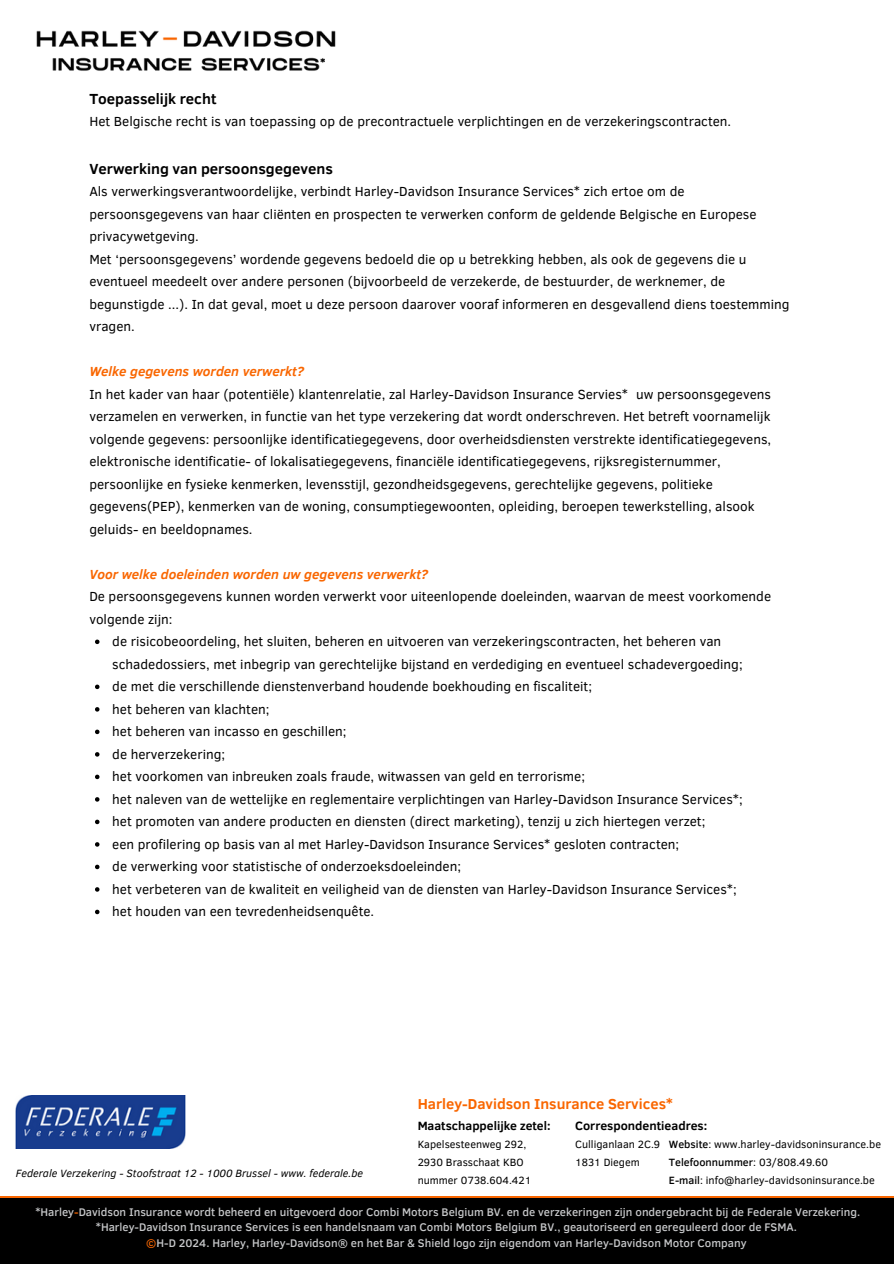
<style>
.page{position:relative;width:894px;height:1264px;background:#fff}
.page>*{position:absolute;margin:0;border:0;box-sizing:border-box;transform-origin:0 0}
.t1{font:700 15px "Clear Sans";color:#000}
.t2{font:700 14.85px "Clear Sans";color:#f96600}
.t3{font:13.5px/22.5px "Clear Sans";color:#000}
.t4{font:700 12.3px "Clear Sans";color:#000}
.t5{font:500 11.4px/15.1px "Clear Sans";color:#c7c8ca;text-align:center}
.t6{font:10.8px/18px "Clear Sans";color:#000}
.t7{font:italic 10.8px "Clear Sans";color:#000}
.t8{font:500 10.8px "Clear Sans";color:#000}
.s1{font-weight:700;font-style:italic;color:#f96600}
.s2{font-weight:500}
.s3{font-weight:400}
.s4{color:#f96600}
</style>
<div class="page">
<div style="left:0;top:1195px;width:893px;height:50px;background:#f96600"></div>
<div style="left:0;top:1197px;width:893px;height:66px;background:#000"></div>
<svg style="left:95px;top:639px;width:4px;height:5px"></svg>
<svg style="left:95px;top:684px;width:4px;height:5px"></svg>
<svg style="left:95px;top:707px;width:4px;height:4px"></svg>
<svg style="left:95px;top:729px;width:4px;height:5px"></svg>
<svg style="left:95px;top:752px;width:4px;height:4px"></svg>
<svg style="left:95px;top:774px;width:4px;height:5px"></svg>
<svg style="left:95px;top:797px;width:4px;height:4px"></svg>
<svg style="left:95px;top:819px;width:4px;height:5px"></svg>
<svg style="left:95px;top:842px;width:4px;height:4px"></svg>
<svg style="left:95px;top:864px;width:4px;height:5px"></svg>
<svg style="left:95px;top:887px;width:4px;height:4px"></svg>
<svg style="left:95px;top:909px;width:4px;height:5px"></svg>
<img style="left:36px;top:31px;width:300px;height:40px">
<img style="left:16px;top:1095px;width:170px;height:53px">
<p class="t1" style="left:89px;top:88px;width:128px">Toepasselijk recht</p>
<p class="t3" style="left:89px;top:110px;width:643px">Het Belgische recht is van toepassing op de precontractuele verplichtingen en de verzekeringscontracten.</p>
<h2 class="t1" style="left:89px;top:157px;width:245px">Verwerking van persoonsgegevens</h2>
<h2 class="t3" style="left:89px;top:179px;width:701px">Als verwerkingsverantwoordelijke, verbindt Harley-Davidson Insurance Services* zich ertoe om de persoonsgegevens van haar cliënten en prospecten te verwerken conform de geldende Belgische en Europese privacywetgeving.<br>Met ‘persoonsgegevens’ wordende gegevens bedoeld die op u betrekking hebben, als ook de gegevens die u eventueel meedeelt over andere personen (bijvoorbeeld de verzekerde, de bestuurder, de werknemer, de begunstigde ...). In dat geval, moet u deze persoon daarover vooraf informeren en desgevallend diens toestemming vragen.</h2>
<h2 class="t3" style="left:89px;top:359px;width:683px"><span class="s1">Welke gegevens worden verwerkt?<br></span>In het kader van haar (potentiële) klantenrelatie, zal Harley-Davidson Insurance Servies* uw persoonsgegevens verzamelen en verwerken, in functie van het type verzekering dat wordt onderschreven. Het betreft voornamelijk volgende gegevens: persoonlijke identificatiegegevens, door overheidsdiensten verstrekte identificatiegegevens, elektronische identificatie- of lokalisatiegegevens, financiële identificatiegegevens, rijksregisternummer, persoonlijke en fysieke kenmerken, levensstijl, gezondheidsgegevens, gerechtelijke gegevens, politieke gegevens(PEP), kenmerken van de woning, consumptiegewoonten, opleiding, beroepen tewerkstelling, alsook geluids- en beeldopnames.</h2>
<h2 class="t3" style="left:89px;top:562px;width:683px"><span class="s1">Voor welke doeleinden worden uw gegevens verwerkt?<br></span>De persoonsgegevens kunnen worden verwerkt voor uiteenlopende doeleinden, waarvan de meest voorkomende volgende zijn:</h2>
<h2 class="t3" style="left:112px;top:629px;width:631px">de risicobeoordeling, het sluiten, beheren en uitvoeren van verzekeringscontracten, het beheren van schadedossiers, met inbegrip van gerechtelijke bijstand en verdediging en eventueel schadevergoeding;</h2>
<p class="t3" style="left:112px;top:674px;width:481px">de met die verschillende dienstenverband houdende boekhouding en fiscaliteit;</p>
<p class="t3" style="left:112px;top:697px;width:159px">het beheren van klachten;</p>
<p class="t3" style="left:112px;top:719px;width:236px">het beheren van incasso en geschillen;</p>
<p class="t3" style="left:112px;top:742px;width:114px">de herverzekering;</p>
<p class="t3" style="left:112px;top:764px;width:474px">het voorkomen van inbreuken zoals fraude, witwassen van geld en terrorisme;</p>
<p class="t3" style="left:112px;top:787px;width:631px">het naleven van de wettelijke en reglementaire verplichtingen van Harley-Davidson Insurance Services*;</p>
<p class="t3" style="left:112px;top:809px;width:594px">het promoten van andere producten en diensten (direct marketing), tenzij u zich hiertegen verzet;</p>
<p class="t3" style="left:112px;top:832px;width:568px">een profilering op basis van al met Harley-Davidson Insurance Services* gesloten contracten;</p>
<p class="t3" style="left:112px;top:854px;width:350px">de verwerking voor statistische of onderzoeksdoeleinden;</p>
<p class="t3" style="left:112px;top:877px;width:625px">het verbeteren van de kwaliteit en veiligheid van de diensten van Harley-Davidson Insurance Services*;</p>
<p class="t3" style="left:112px;top:899px;width:263px">het houden van een tevredenheidsenquête.</p>
<h1 class="t7" style="left:16px;top:1165px;width:349px">Federale Verzekering - Stoofstraat 12 - 1000 Brussel - www. federale.be</h1>
<h3 class="t2" style="left:417px;top:1093px;width:256px">Harley-Davidson Insurance Services*</h3>
<p class="t4" style="left:417px;top:1116px;width:134px">Maatschappelijke zetel:</p>
<p class="t4" style="left:575px;top:1117px;width:134px">Correspondentieadres:</p>
<p class="t6" style="left:417px;top:1134px;width:115px">Kapelsesteenweg 292,<br>2930 Brasschaat KBO nummer 0738.604.421</p>
<h3 class="t6" style="left:668px;top:1134px;width:213px"><span class="s2">Website</span>: www.harley-davidsoninsurance.be</h3>
<h3 class="t8" style="left:668px;top:1154px;width:161px">Telefoonnummer<span class="s3">: 03/808.49.60</span></h3>
<p class="t6" style="left:668px;top:1170px;width:207px"><span class="s2">E-mail</span>: info@harley-davidsoninsurance.be</p>
<p class="t6" style="left:575px;top:1134px;width:87px">Culliganlaan 2C.9</p>
<p class="t6" style="left:575px;top:1152px;width:66px">1831 Diegem</p>
<p class="t5" style="left:35px;top:1203px;width:826px">*Harley<span class="s4">-</span>Davidson Insurance wordt beheerd en uitgevoerd door Combi Motors Belgium BV. en de verzekeringen zĳn ondergebracht bĳ de Federale Verzekering. *Harley-Davidson Insurance Services is een handelsnaam van Combi Motors Belgium BV., geautoriseerd en gereguleerd door de FSMA.<br><span class="s4">©</span>H-D 2024. Harley, Harley-Davidson® en het Bar &amp; Shield logo zĳn eigendom van Harley-Davidson Motor Company</p>
</div>
